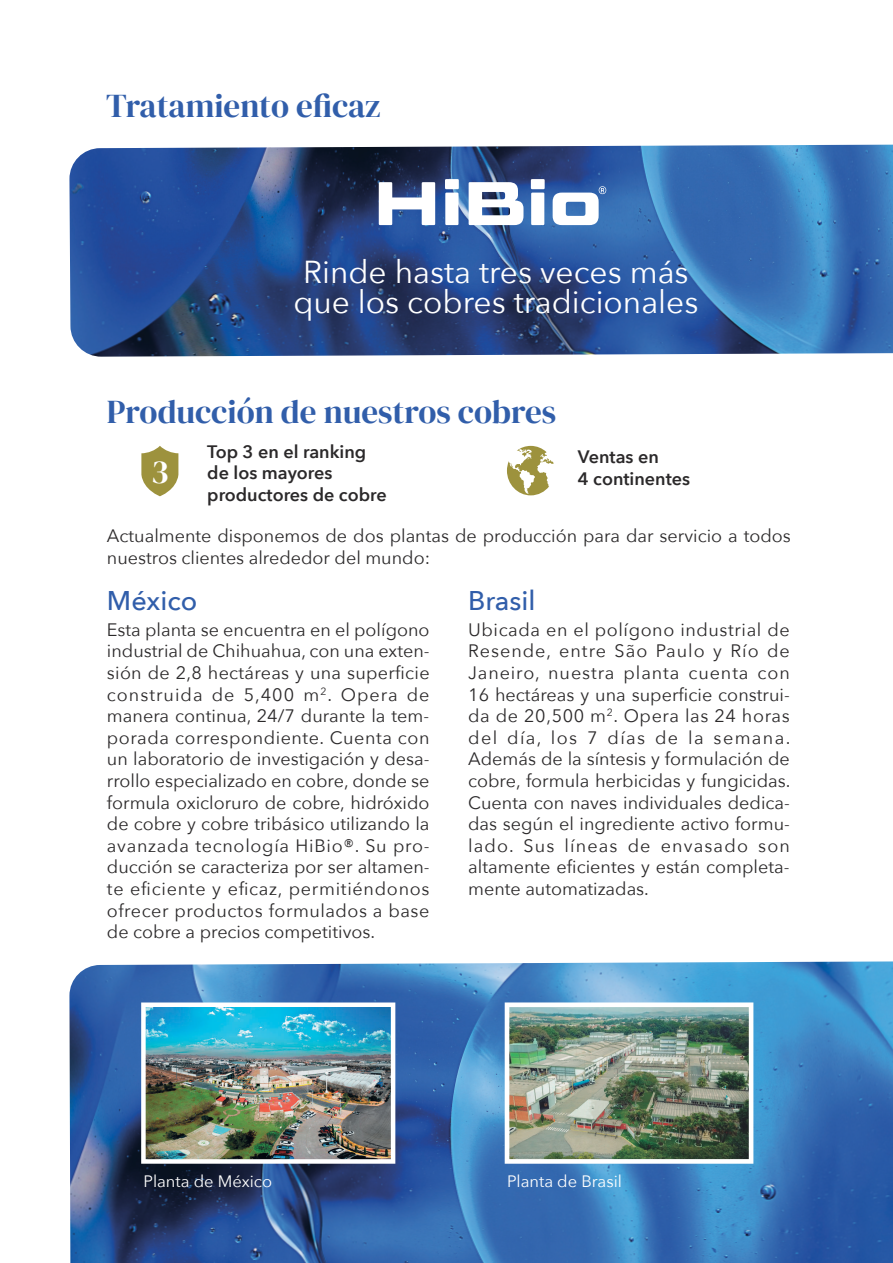
<style>
.page{position:relative;width:893px;height:1263px;background:#fff}
.page>*{position:absolute;margin:0;border:0;box-sizing:border-box;transform-origin:0 0}
.t1{font:33px "DM Serif Display";color:#315eaa}
.t2{font:33px "DM Serif Display";color:#fff}
.t3{font:31.65px/30px "Avenir Next";color:#fff;text-align:center}
.t4{font:500 27px "Avenir Next";color:#315eaa}
.t5{font:18px/21.6px "Avenir Next";color:#2b292a;text-align:justify}
.t6{font:600 18px/21.6px "Avenir Next";color:#2b292a}
.t7{font:16.5px "Avenir Next";color:#fff}
</style>
<div class="page">
<img style="left:69px;top:145px;width:824px;height:212px">
<svg style="left:379px;top:182px;width:56px;height:43px"></svg>
<svg style="left:445px;top:179px;width:14px;height:46px"></svg>
<svg style="left:469px;top:182px;width:54px;height:43px"></svg>
<svg style="left:531px;top:179px;width:14px;height:46px"></svg>
<svg style="left:553px;top:186px;width:53px;height:39px"></svg>
<img style="left:69px;top:961px;width:824px;height:302px">
<img style="left:141px;top:1002px;width:254px;height:162px">
<img style="left:505px;top:1002px;width:248px;height:162px">
<svg style="left:141px;top:446px;width:37px;height:50px"></svg>
<svg style="left:507px;top:446px;width:47px;height:49px"></svg>
<h1 class="t1" style="left:106px;top:87px;width:276px">Tratamiento e昀椀caz</h1>
<h2 class="t3" style="left:293px;top:256px;width:407px">Rinde hasta tres veces más que los cobres tradicionales</h2>
<h1 class="t1" style="left:107px;top:397px;width:451px">ProducciÛn de nuestros cobres</h1>
<h1 class="t2" style="left:151px;top:457px;width:19px">3</h1>
<p class="t6" style="left:207px;top:442px;width:181px">Top 3 en el ranking de los mayores productores de cobre</p>
<p class="t6" style="left:578px;top:448px;width:114px">Ventas en<br>4 continentes</p>
<p class="t5" style="left:107px;top:524px;width:685px">Actualmente disponemos de dos plantas de producción para dar servicio a todos nuestros clientes alrededor del mundo:</p>
<h3 class="t4" style="left:107px;top:589px;width:92px">MÈxico</h3>
<p class="t5" style="left:107px;top:618px;width:324px">Esta planta se encuentra en el polígono industrial de Chihuahua, con una exten&shy;sión de 2,8 hectáreas y una superficie construida de 5,400 m<sup>2</sup>. Opera de manera continua, 24/7 durante la tem&shy;porada correspondiente. Cuenta con un laboratorio de investigación y desa&shy;rrollo especializado en cobre, donde se formula oxicloruro de cobre, hidróxido de cobre y cobre tribásico utilizando la avanzada tecnología HiBio®. Su pro&shy;ducción se caracteriza por ser altamen&shy;te eficiente y eficaz, permitiéndonos ofrecer productos formulados a base de cobre a precios competitivos.</p>
<h3 class="t4" style="left:468px;top:589px;width:69px">Brasil</h3>
<p class="t5" style="left:468px;top:618px;width:324px">Ubicada en el polígono industrial de Resende, entre São Paulo y Río de Janeiro, nuestra planta cuenta con 16 hectáreas y una superficie construi&shy;da de 20,500 m<sup>2</sup>. Opera las 24 horas del día, los 7 días de la semana.<br>Además de la síntesis y formulación de cobre, formula herbicidas y fungicidas.<br>Cuenta con naves individuales dedica&shy;das según el ingrediente activo formu&shy;lado. Sus líneas de envasado son altamente eficientes y están completa&shy;mente automatizadas.</p>
<p class="t7" style="left:143px;top:1167px;width:130px">Planta de México</p>
<p class="t7" style="left:507px;top:1167px;width:117px">Planta de Brasil</p>
</div>
